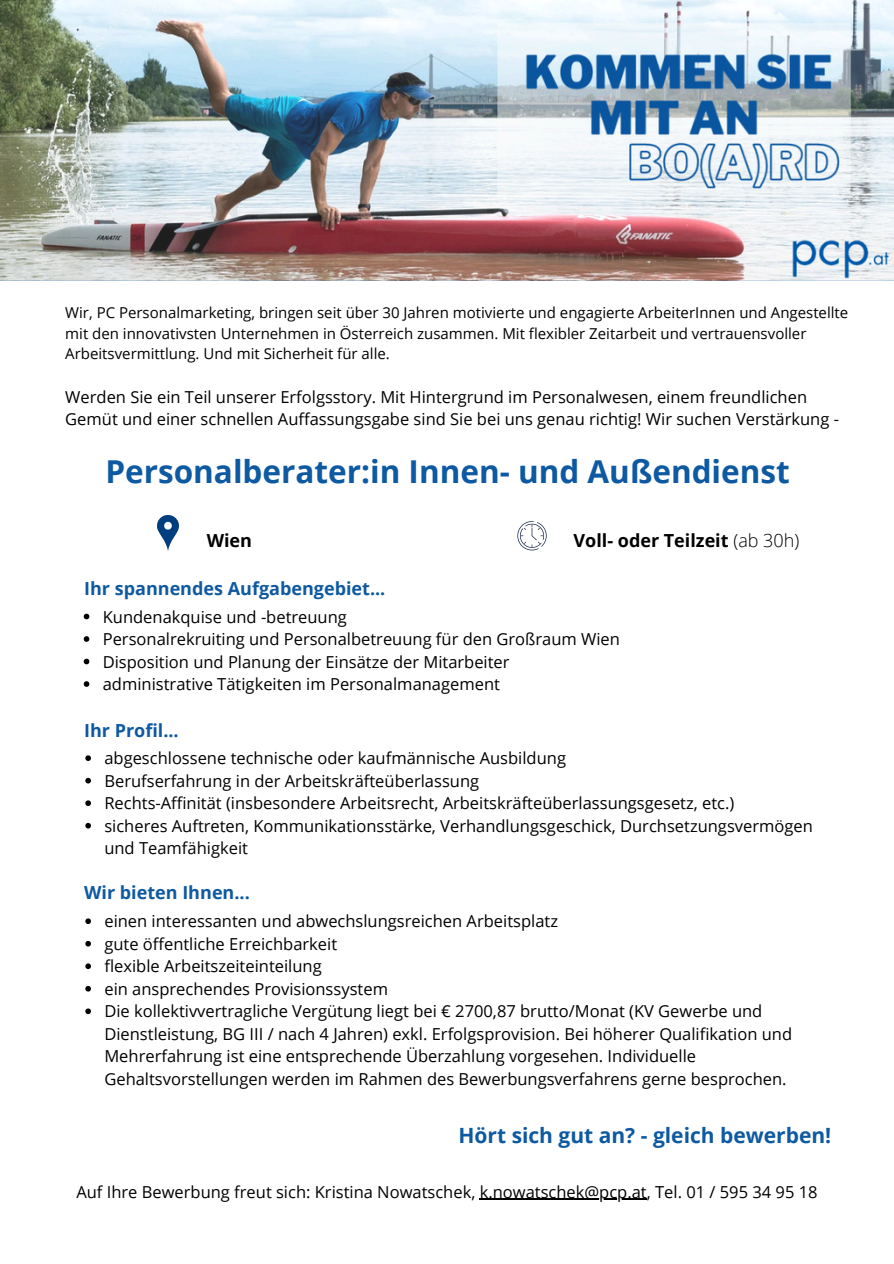
<style>
.page{position:relative;width:894px;height:1264px;background:#fff}
.page>*{position:absolute;margin:0;border:0;box-sizing:border-box;transform-origin:0 0}
.t1{font:700 31.5px "Open Sans";color:#0d59a2}
.t2{font:700 21px "Open Sans";color:#0d59a2}
.t3{font:700 18px "Open Sans";color:#0d59a2}
.t4{font:700 18px "Open Sans";color:#000}
.t5{font:16.5px/22.5px "Open Sans";color:#000}
.t6{font:15px/20.2px "Open Sans";color:#000}
.s1{font-weight:300}
</style>
<div class="page">
<img style="left:157px;top:516px;width:21px;height:34px">
<svg style="left:517px;top:521px;width:29px;height:29px"></svg>
<img style="left:0;top:0;width:893px;height:280px">
<svg style="left:84px;top:613px;width:5px;height:6px"></svg>
<svg style="left:84px;top:636px;width:5px;height:6px"></svg>
<svg style="left:84px;top:658px;width:5px;height:6px"></svg>
<svg style="left:84px;top:681px;width:5px;height:6px"></svg>
<svg style="left:85px;top:755px;width:6px;height:6px"></svg>
<svg style="left:85px;top:777px;width:6px;height:6px"></svg>
<svg style="left:85px;top:800px;width:6px;height:6px"></svg>
<svg style="left:85px;top:822px;width:6px;height:6px"></svg>
<svg style="left:85px;top:918px;width:6px;height:6px"></svg>
<svg style="left:85px;top:940px;width:6px;height:6px"></svg>
<svg style="left:85px;top:963px;width:6px;height:6px"></svg>
<svg style="left:85px;top:986px;width:6px;height:5px"></svg>
<svg style="left:85px;top:1008px;width:6px;height:6px"></svg>
<hr style="left:479px;top:1198px;width:167px;height:1px;background:#000">
<h4 class="t6" style="left:65px;top:302px;width:784px">Wir, PC Personalmarketing, bringen seit über 30 Jahren motivierte und engagierte ArbeiterInnen und Angestellte mit den innovativsten Unternehmen in Österreich zusammen. Mit flexibler Zeitarbeit und vertrauensvoller<br>Arbeitsvermittlung. Und mit Sicherheit für alle.</h4>
<h3 class="t5" style="left:65px;top:385px;width:775px">Werden Sie ein Teil unserer Erfolgsstory. Mit Hintergrund im Personalwesen, einem freundlichen<br>Gemüt und einer schnellen Auffassungsgabe sind Sie bei uns genau richtig! Wir suchen Verstärkung -</h3>
<p class="t1" style="left:105px;top:449px;width:685px">Personalberater:in Innen- und Außendienst</p>
<h2 class="t4" style="left:207px;top:527px;width:47px">Wien</h2>
<p class="t3" style="left:84px;top:576px;width:303px">Ihr spannendes Aufgabengebiet...</p>
<p class="t4" style="left:573px;top:527px;width:227px">Voll- oder Teilzeit <span class="s1">(ab 30h)</span></p>
<h4 class="t5" style="left:103px;top:605px;width:245px">Kundenakquise und -betreuung</h4>
<h1 class="t5" style="left:103px;top:627px;width:518px">Personalrekruiting und Personalbetreuung für den Großraum Wien</h1>
<p class="t5" style="left:103px;top:650px;width:408px">Disposition und Planung der Einsätze der Mitarbeiter</p>
<h3 class="t5" style="left:103px;top:672px;width:398px">administrative Tätigkeiten im Personalmanagement</h3>
<p class="t3" style="left:84px;top:718px;width:96px">Ihr Profil...</p>
<p class="t5" style="left:104px;top:746px;width:463px">abgeschlossene technische oder kaufmännische Ausbildung</p>
<p class="t5" style="left:104px;top:769px;width:376px">Berufserfahrung in der Arbeitskräfteüberlassung</p>
<h3 class="t5" style="left:104px;top:791px;width:631px">Rechts-Affinität (insbesondere Arbeitsrecht, Arbeitskräfteüberlassungsgesetz, etc.)</h3>
<p class="t5" style="left:104px;top:814px;width:709px">sicheres Auftreten, Kommunikationsstärke, Verhandlungsgeschick, Durchsetzungsvermögen und Teamfähigkeit</p>
<p class="t3" style="left:84px;top:880px;width:167px">Wir bieten Ihnen...</p>
<p class="t5" style="left:104px;top:909px;width:455px">einen interessanten und abwechslungsreichen Arbeitsplatz</p>
<h3 class="t5" style="left:104px;top:932px;width:234px">gute öffentliche Erreichbarkeit</h3>
<p class="t5" style="left:104px;top:954px;width:219px">flexible Arbeitszeiteinteilung</p>
<p class="t5" style="left:104px;top:977px;width:285px">ein ansprechendes Provisionssystem</p>
<p class="t5" style="left:104px;top:999px;width:689px">Die kollektivvertragliche Vergütung liegt bei € 2700,87 brutto/Monat (KV Gewerbe und Dienstleistung, BG III / nach 4 Jahren) exkl. Erfolgsprovision. Bei höherer Qualifikation und Mehrerfahrung ist eine entsprechende Überzahlung vorgesehen. Individuelle Gehaltsvorstellungen werden im Rahmen des Bewerbungsverfahrens gerne besprochen.</p>
<h4 class="t2" style="left:458px;top:1120px;width:374px">Hört sich gut an? - gleich bewerben!</h4>
<p class="t5" style="left:76px;top:1179px;width:742px">Auf Ihre Bewerbung freut sich: Kristina Nowatschek, k.nowatschek@pcp.at, Tel. 01 / 595 34 95 18</p>
</div>
